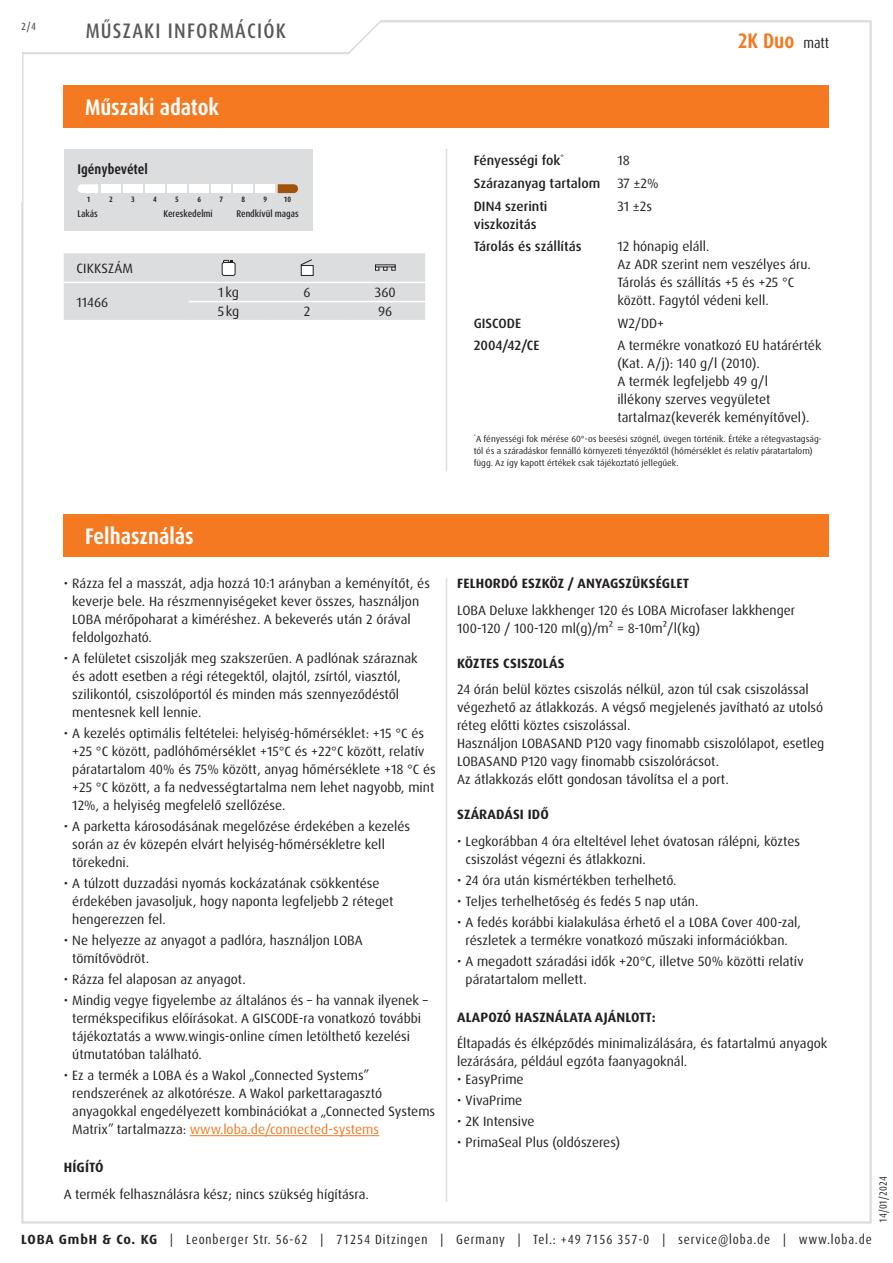
<style>
.page{position:relative;width:893px;height:1263px;background:#fff}
.page>*{position:absolute;margin:0;border:0;box-sizing:border-box;transform-origin:0 0}
.Abschnitt{font:700 condensed 22.5px "Dax Pro";color:#fff}
.t1{font:500 condensed 21px "Dax Pro";letter-spacing:.06em;color:#57585a}
.t2{font:700 condensed 21px "Dax Pro";color:#f47921}
.skala_name{font:700 condensed 14.1px "Dax Pro";color:#231f20}
.Text{font:13.5px/18px "Dax Pro";color:#231f20}
.Text_ohne_Silbentrennung{font:13.5px/18px "Dax Pro";color:#231f20}
.Text_Medium{font:500 13.5px/18px "Dax Pro";color:#231f20}
.t3{font:700 13.5px "Dax Pro";letter-spacing:.01em;color:#231f20}
.Text_zentriert{font:13.5px "Dax Pro";color:#231f20}
.Text_Großbuchstaben{font:13.5px "Dax Pro";letter-spacing:.01em;color:#231f20}
.t4{font:condensed 13.35px "Dax Pro";letter-spacing:.065em;color:#231f20}
.t5{font:condensed 10.5px "Dax Pro";color:#231f20}
.t6{font:500 condensed 10.5px "Dax Pro";color:#57585a}
.skala_desc_right{font:500 condensed 9.75px "Dax Pro";color:#231f20}
.skala_desc_middle{font:500 condensed 9.75px "Dax Pro";color:#231f20}
.skala_desc_left{font:500 condensed 9.75px "Dax Pro";color:#231f20}
.Footnote{font:9px/12px "Dax Pro";color:#231f20}
.skala_number{font:700 condensed 7.8px "Dax Pro";color:#231f20}
.s1{font-weight:400;font-size:15px;color:#231f20}
.s2{color:#f47921}
.s3{font-weight:700;font-stretch:normal}
</style>
<div class="page">
<svg style="left:22px;top:20px;width:410px;height:35px"></svg>
<hr style="left:190px;top:1135px;width:189px;height:1px;background:#f47921">
<hr style="left:446px;top:578px;width:1px;height:624px;background:#dcdddf">
<div style="left:64px;top:514px;width:765px;height:43px;background:#f47921"></div>
<hr style="left:446px;top:149px;width:1px;height:322px;background:#dcdddf">
<svg style="left:64px;top:253px;width:361px;height:67px;background:#dcdddf"></svg>
<div style="left:64px;top:149px;width:249px;height:82px;background:#dcdddf"></div>
<svg style="left:78px;top:184px;width:20px;height:9px"></svg>
<div style="left:101px;top:184px;width:20px;height:9px;background:#fff"></div>
<div style="left:123px;top:184px;width:20px;height:9px;background:#fff"></div>
<div style="left:145px;top:184px;width:20px;height:9px;background:#fff"></div>
<div style="left:167px;top:184px;width:20px;height:9px;background:#fff"></div>
<div style="left:189px;top:184px;width:20px;height:9px;background:#fff"></div>
<div style="left:212px;top:184px;width:19px;height:9px;background:#fff"></div>
<div style="left:234px;top:184px;width:19px;height:9px;background:#fff"></div>
<div style="left:256px;top:184px;width:19px;height:9px;background:#fff"></div>
<svg style="left:278px;top:184px;width:20px;height:9px"></svg>
<div style="left:64px;top:85px;width:765px;height:43px;background:#f47921"></div>
<p class="t6" style="left:21px;top:19px;width:16px">2/4</p>
<h2 class="t1" style="left:86px;top:17px;width:202px">MŰSZAKI INFORMÁCIÓK</h2>
<p class="Abschnitt" style="left:85px;top:93px;width:136px">Műszaki adatok</p>
<p class="skala_name" style="left:78px;top:160px;width:72px">Igénybevétel</p>
<p class="skala_number" style="left:87px;top:194px;width:5px">1</p>
<p class="skala_number" style="left:109px;top:194px;width:5px">2</p>
<p class="skala_number" style="left:131px;top:194px;width:5px">3</p>
<p class="skala_number" style="left:153px;top:194px;width:5px">4</p>
<p class="skala_number" style="left:175px;top:194px;width:5px">5</p>
<p class="skala_number" style="left:197px;top:194px;width:5px">6</p>
<p class="skala_number" style="left:219px;top:194px;width:5px">7</p>
<p class="skala_number" style="left:241px;top:194px;width:5px">8</p>
<p class="skala_number" style="left:264px;top:194px;width:5px">9</p>
<p class="skala_number" style="left:284px;top:194px;width:9px">10</p>
<p class="skala_desc_left" style="left:78px;top:207px;width:22px">Lakás</p>
<p class="skala_desc_middle" style="left:164px;top:207px;width:51px">Kereskedelmi</p>
<p class="skala_desc_right" style="left:237px;top:207px;width:64px">Rendkívül magas</p>
<p class="Text_Großbuchstaben" style="left:77px;top:259px;width:58px">CIKKSZÁM</p>
<p class="Text" style="left:77px;top:293px;width:33px">11466</p>
<p class="Text_zentriert" style="left:218px;top:284px;width:22px">1kg</p>
<p class="Text_zentriert" style="left:303px;top:284px;width:9px">6</p>
<p class="Text_zentriert" style="left:375px;top:284px;width:22px">360</p>
<p class="Text_zentriert" style="left:218px;top:303px;width:23px">5kg</p>
<p class="Text_zentriert" style="left:304px;top:303px;width:8px">2</p>
<p class="Text_zentriert" style="left:378px;top:303px;width:16px">96</p>
<h2 class="t2" style="left:738px;top:28px;width:93px">2K Duo <span class="s1">matt</span></h2>
<p class="Text_Medium" style="left:474px;top:152px;width:92px">Fényességi fok<sup>*</sup></p>
<p class="Text_ohne_Silbentrennung" style="left:617px;top:152px;width:14px">18</p>
<p class="Text_Medium" style="left:474px;top:174px;width:128px">Szárazanyag tartalom</p>
<p class="Text_ohne_Silbentrennung" style="left:617px;top:174px;width:43px">37 ±2%</p>
<p class="Text_Medium" style="left:474px;top:197px;width:75px">DIN4 szerinti viszkozitás</p>
<p class="Text_ohne_Silbentrennung" style="left:617px;top:197px;width:36px">31 ±2s</p>
<p class="Text_Medium" style="left:474px;top:238px;width:109px">Tárolás és szállítás</p>
<p class="Text_ohne_Silbentrennung" style="left:617px;top:238px;width:94px">12 hónapig eláll.</p>
<p class="Text_ohne_Silbentrennung" style="left:617px;top:256px;width:195px">Az ADR szerint nem veszélyes áru.</p>
<p class="Text_ohne_Silbentrennung" style="left:617px;top:274px;width:178px">Tárolás és szállítás +5 és +25 °C között. Fagytól védeni kell.</p>
<p class="Text_Medium" style="left:474px;top:314px;width:49px">GISCODE</p>
<p class="Text_ohne_Silbentrennung" style="left:617px;top:314px;width:48px">W2/DD+</p>
<p class="Text_Medium" style="left:474px;top:337px;width:67px">2004/42/CE</p>
<p class="Text_ohne_Silbentrennung" style="left:617px;top:337px;width:206px">A termékre vonatkozó EU határérték (Kat. A/j): 140 g/l (2010).</p>
<p class="Text_ohne_Silbentrennung" style="left:617px;top:373px;width:194px">A termék legfeljebb 49 g/l illékony szerves vegyületet tartalmaz(keverék keményítővel).</p>
<p class="Footnote" style="left:474px;top:432px;width:350px"><sup>*</sup>A fényességi fok mérése 60°-os beesési szögnél, üvegen történik. Értéke a rétegvastagság&shy;tól és a száradáskor fennálló környezeti tényezőktől (hőmérséklet és relatív páratartalom) függ. Az így kapott értékek csak tájékoztató jellegűek.</p>
<p class="Abschnitt" style="left:85px;top:522px;width:110px">Felhasználás</p>
<p class="Text" style="left:72px;top:575px;width:359px;text-indent:-9px">• Rázza fel a masszát, adja hozzá 10:1 arányban a keményítőt, és keverje bele. Ha részmennyiségeket kever összes, használjon LOBA mérőpoharat a kiméréshez. A bekeverés után 2 órával feldolgozható.</p>
<p class="Text" style="left:72px;top:650px;width:347px;text-indent:-9px">• A felületet csiszolják meg szakszerűen. A padlónak száraznak és adott esetben a régi rétegektől, olajtól, zsírtól, viasztól, szilikontól, csiszolóportól és minden más szennyeződéstől mentesnek kell lennie.</p>
<p class="Text" style="left:72px;top:725px;width:365px;text-indent:-9px">• A kezelés optimális feltételei: helyiség-hőmérséklet: +15 °C és +25 °C között, padlóhőmérséklet +15°C és +22°C között, relatív páratartalom 40% és 75% között, anyag hőmérséklete +18 °C és +25 °C között, a fa nedvességtartalma nem lehet nagyobb, mint 12%, a helyiség megfelelő szellőzése.</p>
<p class="Text" style="left:72px;top:818px;width:339px;text-indent:-9px">• A parketta károsodásának megelőzése érdekében a kezelés során az év közepén elvárt helyiség-hőmérsékletre kell törekedni.</p>
<p class="Text" style="left:72px;top:875px;width:323px;text-indent:-9px">• A túlzott duzzadási nyomás kockázatának csökkentése érdekében javasoljuk, hogy naponta legfeljebb 2 réteget hengerezzen fel.</p>
<p class="Text" style="left:72px;top:932px;width:292px;text-indent:-9px">• Ne helyezze az anyagot a padlóra, használjon LOBA tömítővödröt.</p>
<p class="Text" style="left:64px;top:971px;width:184px">• Rázza fel alaposan az anyagot.</p>
<p class="Text" style="left:72px;top:992px;width:357px;text-indent:-9px">• Mindig vegye figyelembe az általános és – ha vannak ilyenek – termékspecifikus előírásokat. A GISCODE-ra vonatkozó további tájékoztatás a www.wingis-online címen letölthető kezelési útmutatóban található.</p>
<p class="Text" style="left:72px;top:1067px;width:364px;text-indent:-9px">• Ez a termék a LOBA és a Wakol „Connected Systems” rendszerének az alkotórésze. A Wakol parkettaragasztó anyagokkal engedélyezett kombinációkat a „Connected Systems Matrix” tartalmazza: <span class="s2">www.loba.de/connected-systems</span></p>
<p class="t3" style="left:64px;top:1159px;width:41px">HÍGÍTÓ</p>
<p class="Text" style="left:64px;top:1185px;width:307px">A termék felhasználásra kész; nincs szükség hígításra.</p>
<p class="t3" style="left:457px;top:575px;width:233px">FELHORDÓ ESZKÖZ / ANYAGSZÜKSÉGLET</p>
<p class="Text" style="left:457px;top:601px;width:340px">LOBA Deluxe lakkhenger 120 és LOBA Microfaser lakkhenger<br>100-120 / 100-120 ml(g)/m² = 8-10m²/l(kg)</p>
<p class="t3" style="left:457px;top:654px;width:109px">KÖZTES CSISZOLÁS</p>
<p class="Text" style="left:457px;top:681px;width:368px">24 órán belül köztes csiszolás nélkül, azon túl csak csiszolással végezhető az átlakkozás. A végső megjelenés javítható az utolsó réteg előtti köztes csiszolással.</p>
<p class="Text" style="left:457px;top:735px;width:369px">Használjon LOBASAND P120 vagy finomabb csiszolólapot, esetleg<br>LOBASAND P120 vagy finomabb csiszolórácsot.</p>
<p class="Text" style="left:457px;top:771px;width:273px">Az átlakkozás előtt gondosan távolítsa el a port.</p>
<p class="t3" style="left:457px;top:806px;width:93px">SZÁRADÁSI IDŐ</p>
<p class="Text" style="left:466px;top:832px;width:336px;text-indent:-9px">• Legkorábban 4 óra elteltével lehet óvatosan rálépni, köztes csiszolást végezni és átlakkozni.</p>
<p class="Text" style="left:457px;top:871px;width:221px">• 24 óra után kismértékben terhelhető.</p>
<p class="Text" style="left:457px;top:892px;width:243px">• Teljes terhelhetőség és fedés 5 nap után.</p>
<p class="Text" style="left:457px;top:913px;width:345px;text-align:center">• A fedés korábbi kialakulása érhető el a LOBA Cover 400-zal, részletek a termékre vonatkozó műszaki információkban.</p>
<p class="Text" style="left:466px;top:952px;width:340px;text-indent:-9px">• A megadott száradási idők +20°C, illetve 50% közötti relatív páratartalom mellett.</p>
<p class="t3" style="left:457px;top:1008px;width:200px">ALAPOZÓ HASZNÁLATA AJÁNLOTT:</p>
<p class="Text" style="left:457px;top:1035px;width:372px">Éltapadás és élképződés minimalizálására, és fatartalmú anyagok lezárására, például egzóta faanyagoknál.</p>
<p class="Text" style="left:457px;top:1071px;width:68px">• EasyPrime</p>
<p class="Text" style="left:457px;top:1092px;width:67px">• VivaPrime</p>
<p class="Text" style="left:457px;top:1113px;width:79px">• 2K Intensive</p>
<p class="Text" style="left:457px;top:1134px;width:165px">• PrimaSeal Plus (oldószeres)</p>
<p class="t5" style="left:876px;top:1222px;width:48px;rotate:-90deg">14/01/2024</p>
<p class="t4" style="left:21px;top:1230px;width:852px"><span class="s3">LOBA GmbH &amp; Co. KG</span> | Leonberger Str. 56-62 | 71254 Ditzingen | Germany | Tel.: +49 7156 357-0 | service@loba.de | www.loba.de</p>
</div>
